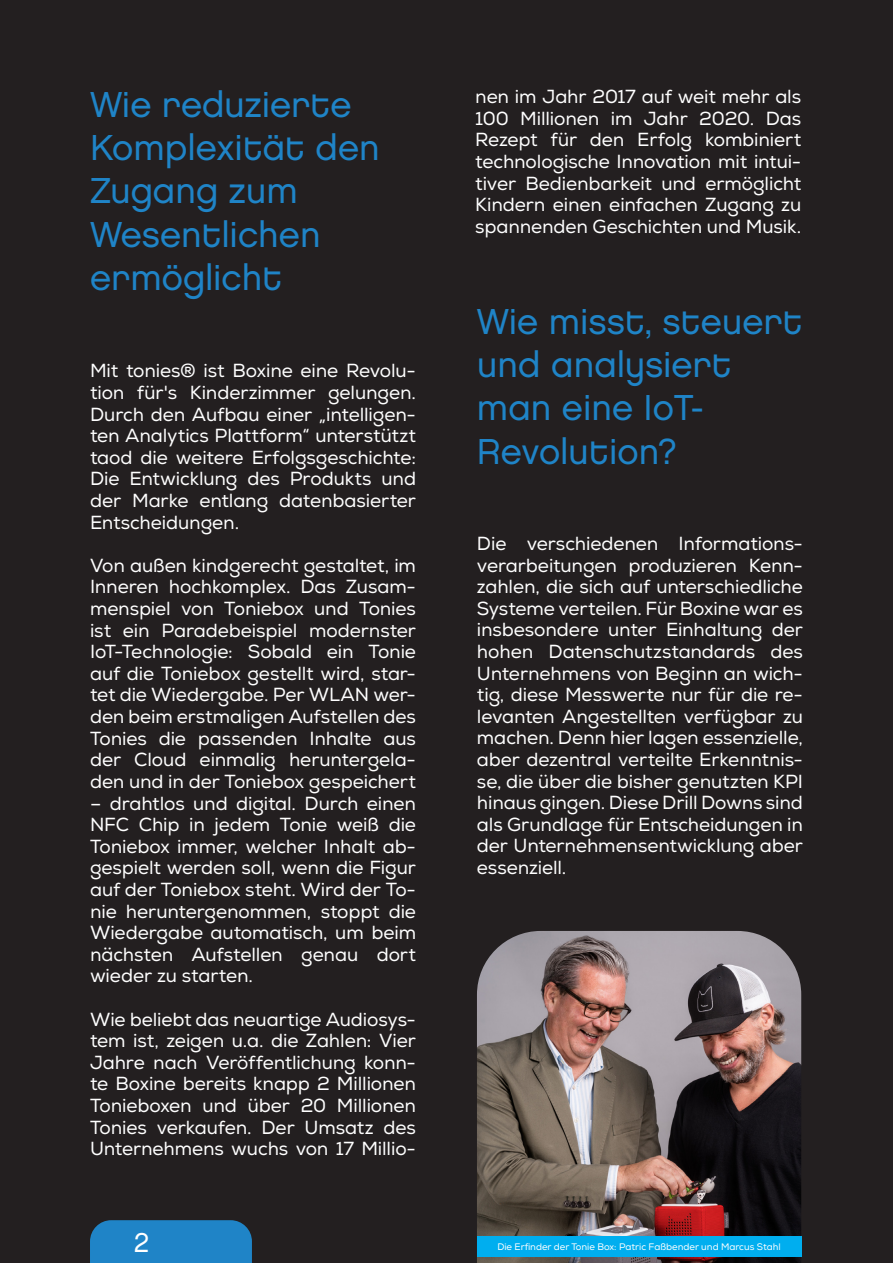
<style>
.page{position:relative;width:893px;height:1263px;background:#231f20}
.page>*{position:absolute;margin:0;border:0;box-sizing:border-box;transform-origin:0 0}
.t1{font:36px/43.2px "Chalet London Nineteen Eighty";color:#1f84c7}
.t2{font:27px "Chalet London Nineteen Eighty";color:#fff}
.Headline_27_25_Left{font:18px/21.6px "Nexa";letter-spacing:-.005em;color:#fff;text-align:justify}
.t3{font:9px "Nexa";color:#fff}
</style>
<div class="page">
<img style="left:477px;top:931px;width:324px;height:332px">
<div style="left:90px;top:1220px;width:162px;height:43px;background:#1f84c7"></div>
<div style="left:477px;top:1236px;width:324px;height:20px;background:#00aeef"></div>
<p class="t1" style="left:90px;top:83px;width:291px">Wie reduzierte<br>Komplexität den<br>Zugang zum<br>Wesentlichen ermöglicht</p>
<p class="Headline_27_25_Left" style="left:475px;top:86px;width:328px">nen im Jahr 2017 auf weit mehr als 100 Millionen im Jahr 2020. Das Rezept für den Erfolg kombiniert technologische Innovation mit intui&shy;tiver Bedienbarkeit und ermöglicht Kindern einen einfachen Zugang zu spannenden Geschichten und Musik.</p>
<p class="t1" style="left:477px;top:300px;width:327px">Wie misst, steuert und analysiert man eine IoT-<br>Revolution?</p>
<p class="Headline_27_25_Left" style="left:90px;top:360px;width:328px">Mit tonies® ist Boxine eine Revolu&shy;tion für's Kinderzimmer gelungen.<br>Durch den Aufbau einer „intelligen&shy;ten Analytics Plattform“ unterstützt taod die weitere Erfolgsgeschichte:<br>Die Entwicklung des Produkts und der Marke entlang datenbasierter Entscheidungen.</p>
<p class="Headline_27_25_Left" style="left:90px;top:555px;width:328px">Von außen kindgerecht gestaltet, im Inneren hochkomplex. Das Zusam&shy;menspiel von Toniebox und Tonies ist ein Paradebeispiel modernster IoT-Technologie: Sobald ein Tonie auf die Toniebox gestellt wird, star&shy;tet die Wiedergabe. Per WLAN wer&shy;den beim erstmaligen Aufstellen des Tonies die passenden Inhalte aus der Cloud einmalig heruntergela&shy;den und in der Toniebox gespeichert</p>
<p class="Headline_27_25_Left" style="left:90px;top:792px;width:328px">– drahtlos und digital. Durch einen NFC Chip in jedem Tonie weiß die Toniebox immer, welcher Inhalt ab&shy;gespielt werden soll, wenn die Figur auf der Toniebox steht. Wird der To&shy;nie heruntergenommen, stoppt die Wiedergabe automatisch, um beim nächsten Aufstellen genau dort wieder zu starten.</p>
<p class="Headline_27_25_Left" style="left:90px;top:1008px;width:328px">Wie beliebt das neuartige Audiosys&shy;tem ist, zeigen u.a. die Zahlen: Vier Jahre nach Veröffentlichung konn&shy;te Boxine bereits knapp 2 Millionen Tonieboxen und über 20 Millionen Tonies verkaufen. Der Umsatz des Unternehmens wuchs von 17 Millio-</p>
<p class="Headline_27_25_Left" style="left:477px;top:533px;width:328px">Die verschiedenen Informations&shy;verarbeitungen produzieren Kenn&shy;zahlen, die sich auf unterschiedliche Systeme verteilen. Für Boxine war es insbesondere unter Einhaltung der hohen Datenschutzstandards des Unternehmens von Beginn an wich&shy;tig, diese Messwerte nur für die re&shy;levanten Angestellten verfügbar zu machen. Denn hier lagen essenzielle, aber dezentral verteilte Erkenntnis&shy;se, die über die bisher genutzten KPI hinaus gingen. Diese Drill Downs sind als Grundlage für Entscheidungen in der Unternehmensentwicklung aber essenziell.</p>
<p class="t2" style="left:134px;top:1226px;width:17px">2</p>
<p class="t3" style="left:497px;top:1240px;width:285px">Die Erfinder der Tonie Box: Patric Faßbender und Marcus Stahl</p>
</div>
